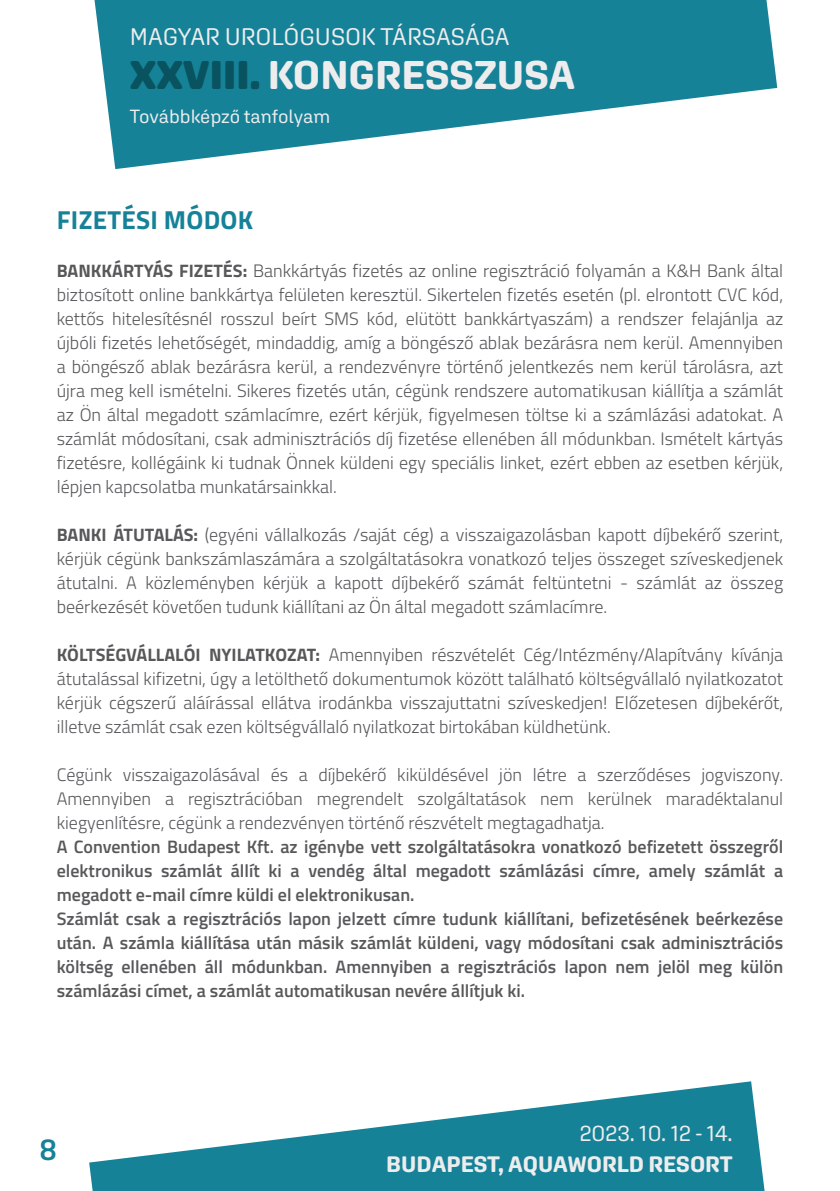
<style>
.page{position:relative;width:840px;height:1191px;background:#fff}
.page>*{position:absolute;margin:0;border:0;box-sizing:border-box;transform-origin:0 0}
.t1{font:700 40px "Aglet Sans";color:#eeeded}
.t2{font:600 30px "Aglet Sans";color:#168298}
.t3{font:700 26px "Titillium Web";letter-spacing:.01em;color:#168298}
.t4{font:24px "Aglet Sans";color:#eeeded}
.t5{font:700 22.4px "Aglet Sans";color:#eeeded}
.t6{font:22.4px "Aglet Sans";color:#eeeded}
.t7{font:19px "Aglet Sans";letter-spacing:-.005em;color:#eeeded}
.t8{font:300 18px/24px "Titillium Web";color:#57585a;text-align:justify}
.t9{font:600 18px/24px "Titillium Web";color:#57585a;text-align:justify}
.s1{font-weight:900;color:#08535f}
.s2{font-weight:700}
</style>
<div class="page">
<svg style="left:94px;top:0;width:682px;height:169px;fill:#168298"></svg>
<svg style="left:89px;top:1081px;width:676px;height:110px;fill:#168298"></svg>
<h3 class="t4" style="left:130px;top:23px;width:381px">MAGYAR UROLÓGUSOK TÁRSASÁGA</h3>
<h1 class="t1" style="left:130px;top:51px;width:446px"><span class="s1">XXVIII.</span> KONGRESSZUSA</h1>
<p class="t7" style="left:130px;top:105px;width:202px">Továbbképző tanfolyam</p>
<p class="t3" style="left:57px;top:200px;width:198px">FIZETÉSI MÓDOK</p>
<p class="t8" style="left:57px;top:258px;width:727px"><span class="s2">BANKKÁRTYÁS FIZETÉS:</span> Bankkártyás fizetés az online regisztráció folyamán a K&amp;H Bank által biztosított online bankkártya felületen keresztül. Sikertelen fizetés esetén (pl. elrontott CVC kód, kettős hitelesítésnél rosszul beírt SMS kód, elütött bankkártyaszám) a rendszer felajánlja az újbóli fizetés lehetőségét, mindaddig, amíg a böngésző ablak bezárásra nem kerül. Amennyiben a böngésző ablak bezárásra kerül, a rendezvényre történő jelentkezés nem kerül tárolásra, azt újra meg kell ismételni. Sikeres fizetés után, cégünk rendszere automatikusan kiállítja a számlát az Ön által megadott számlacímre, ezért kérjük, figyelmesen töltse ki a számlázási adatokat. A számlát módosítani, csak adminisztrációs díj fizetése ellenében áll módunkban. Ismételt kártyás fizetésre, kollégáink ki tudnak Önnek küldeni egy speciális linket, ezért ebben az esetben kérjük, lépjen kapcsolatba munkatársainkkal.</p>
<p class="t8" style="left:57px;top:522px;width:727px"><span class="s2">BANKI ÁTUTALÁS:</span> (egyéni vállalkozás /saját cég) a visszaigazolásban kapott díjbekérő szerint, kérjük cégünk bankszámlaszámára a szolgáltatásokra vonatkozó teljes összeget szíveskedjenek átutalni. A közleményben kérjük a kapott díjbekérő számát feltüntetni - számlát az összeg beérkezését követően tudunk kiállítani az Ön által megadott számlacímre.</p>
<p class="t8" style="left:57px;top:642px;width:727px"><span class="s2">KÖLTSÉGVÁLLALÓI NYILATKOZAT:</span> Amennyiben részvételét Cég/Intézmény/Alapítvány kívánja átutalással kifizetni, úgy a letölthető dokumentumok között található költségvállaló nyilatkozatot kérjük cégszerű aláírással ellátva irodánkba visszajuttatni szíveskedjen! Előzetesen díjbekérőt, illetve számlát csak ezen költségvállaló nyilatkozat birtokában küldhetünk.</p>
<p class="t8" style="left:57px;top:762px;width:727px">Cégünk visszaigazolásával és a díjbekérő kiküldésével jön létre a szerződéses jogviszony.<br>Amennyiben a regisztrációban megrendelt szolgáltatások nem kerülnek maradéktalanul kiegyenlítésre, cégünk a rendezvényen történő részvételt megtagadhatja.</p>
<p class="t9" style="left:57px;top:834px;width:727px">A Convention Budapest Kft. az igénybe vett szolgáltatásokra vonatkozó befizetett összegről elektronikus számlát állít ki a vendég által megadott számlázási címre, amely számlát a megadott e-mail címre küldi el elektronikusan.</p>
<p class="t9" style="left:57px;top:906px;width:727px">Számlát csak a regisztrációs lapon jelzett címre tudunk kiállítani, befizetésének beérkezése után. A számla kiállítása után másik számlát küldeni, vagy módosítani csak adminisztrációs költség ellenében áll módunkban. Amennyiben a regisztrációs lapon nem jelöl meg külön számlázási címet, a számlát automatikusan nevére állítjuk ki.</p>
<h2 class="t2" style="left:39px;top:1131px;width:19px">8</h2>
<p class="t6" style="left:579px;top:1120px;width:154px">2023. 10. 12 - 14.</p>
<p class="t5" style="left:386px;top:1150px;width:348px">BUDAPEST, AQUAWORLD RESORT</p>
</div>
